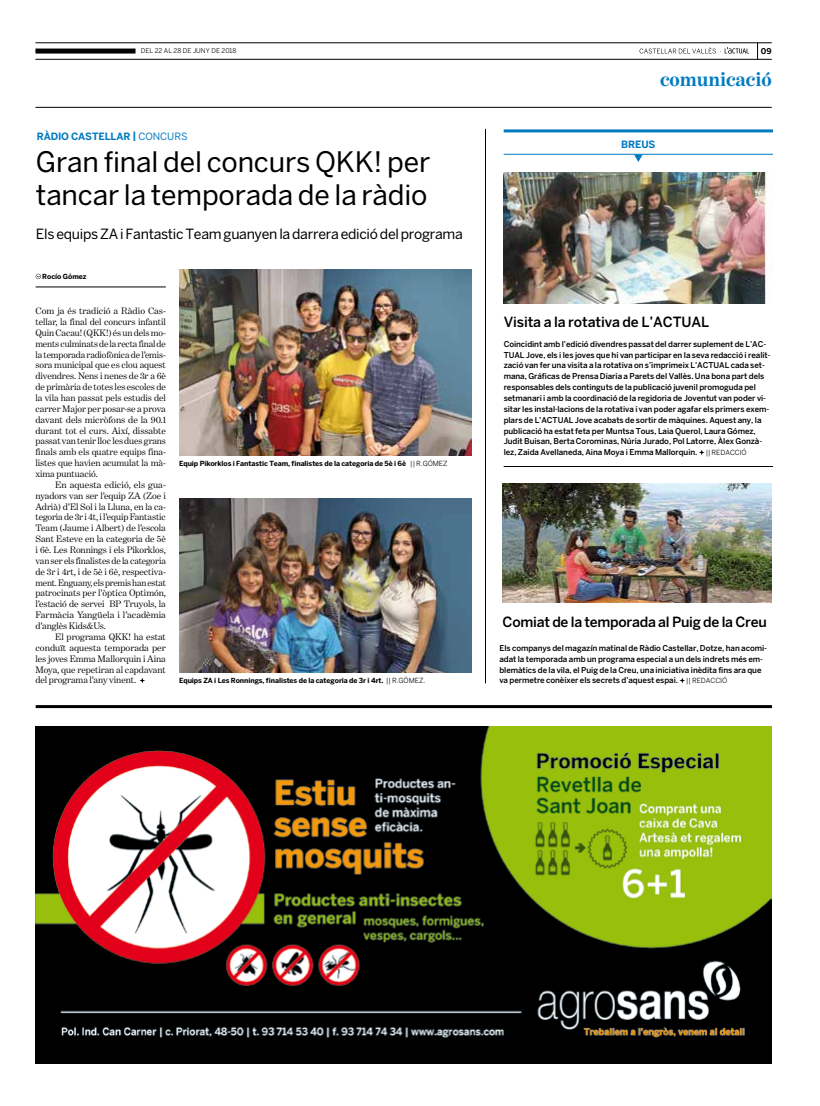
<style>
.page{position:relative;width:820px;height:1106px;background:#fff}
.page>*{position:absolute;margin:0;border:0;box-sizing:border-box;transform-origin:0 0}
.t1{font:28px/33px "Benton Sans";letter-spacing:-.005em;color:#000}
.t2{font:700 20px "Benton Modern One";letter-spacing:-.005em;color:#007bc0}
.t3{font:500 14px "Benton Sans";letter-spacing:-.015em;color:#000}
.t4{font:14px "Benton Sans";letter-spacing:-.02em;color:#000}
.t5{font:700 10px "Benton Sans";letter-spacing:-.01em;color:#007bc0}
.t6{font:10px "Benton Sans";letter-spacing:-.005em;color:#007bc0}
.t7{font:9.5px/10.9px "Benton Modern One";letter-spacing:-.005em;color:#000;text-align:justify}
.t8{font:500 8px/10.9px "Benton Sans";letter-spacing:-.005em;color:#000}
.t9{font:700 8px "Benton Sans";color:#000}
.t10{font:700 7px "Benton Sans";letter-spacing:-.01em;color:#000}
.t11{font:7px "Benton Sans";color:#000}
.t12{font:6.5px "Benton Sans";letter-spacing:.005em;color:#000}
.s1{font-weight:700}
.s2{font-weight:400}
.s3{font-weight:400;font-size:7px}
</style>
<div class="page">
<svg style="left:757px;top:44px;width:1px;height:15px"></svg>
<svg style="left:639px;top:47px;width:109px;height:7px"></svg>
<hr style="left:35px;top:107px;width:736px;height:1px;background:#000">
<hr style="left:35px;top:43px;width:736px;height:1px;background:#000">
<hr style="left:35px;top:59px;width:736px;height:1px;background:#000">
<div style="left:35px;top:49px;width:100px;height:5px;background:#000"></div>
<hr style="left:36px;top:705px;width:735px;height:3px;background:#000">
<svg style="left:139px;top:678px;width:6px;height:5px"></svg>
<img style="left:179px;top:270px;width:292px;height:185px">
<svg style="left:36px;top:274px;width:5px;height:5px"></svg>
<hr style="left:36px;top:286px;width:130px;height:1px;background:#000">
<img style="left:179px;top:498px;width:292px;height:174px">
<img style="left:503px;top:173px;width:264px;height:130px">
<hr style="left:485px;top:129px;width:1px;height:554px;background:#000">
<svg style="left:699px;top:449px;width:5px;height:6px"></svg>
<hr style="left:503px;top:129px;width:269px;height:3px;background:#007bc0">
<hr style="left:503px;top:154px;width:269px;height:1px;background:#007bc0">
<svg style="left:634px;top:155px;width:8px;height:7px"></svg>
<hr style="left:503px;top:466px;width:269px;height:1px;background:#000">
<img style="left:502px;top:483px;width:269px;height:119px">
<svg style="left:679px;top:678px;width:5px;height:5px"></svg>
<img style="left:35px;top:726px;width:736px;height:337px">
<p class="t12" style="left:141px;top:47px;width:97px">DEL 22 AL 28 DE JUNY DE 2018</p>
<p class="t9" style="left:760px;top:46px;width:12px">09</p>
<h2 class="t2" style="left:660px;top:68px;width:113px">comunicació</h2>
<p class="t5" style="left:37px;top:131px;width:42px">ràdio castellar</p>
<p class="t6" style="left:132px;top:131px;width:57px"><span class="s1">|</span> concurs</p>
<h1 class="t1" style="left:36px;top:145px;width:395px">Gran final del concurs QKK! per tancar la temporada de la ràdio</h1>
<h3 class="t4" style="left:36px;top:225px;width:428px">Els equips ZA i Fantastic Team guanyen la darrera edició del programa</h3>
<p class="t10" style="left:42px;top:272px;width:46px">Rocío Gómez</p>
<p class="t7" style="left:35px;top:305px;width:132px">Com ja és tradició a Ràdio Cas&shy;tellar, la final del concurs infantil Quin Cacau! (QKK!) és un dels mo&shy;ments culminats de la recta final de la temporada radiofònica de l’emis&shy;sora municipal que es clou aquest divendres. Nens i nenes de 3r a 6è de primària de totes les escoles de la vila han passat pels estudis del carrer Major per posar-se a prova davant dels micròfons de la 90.1 durant tot el curs. Així, dissabte passat van tenir lloc les dues grans finals amb els quatre equips fina&shy;listes que havien acumulat la mà&shy;xima puntuació.</p>
<p class="t7" style="left:35px;top:479px;width:132px;text-indent:20px">En aquesta edició, els gua&shy;nyadors van ser l’equip ZA (Zoe i Adrià) d’El Sol i la Lluna, en la ca&shy;tegoria de 3r i 4t, i l’equip Fantastic Team (Jaume i Albert) de l’escola Sant Esteve en la categoria de 5è i 6è. Les Ronnings i els Pikorklos, van ser els finalistes de la categoria de 3r i 4rt, i de 5è i 6è, respectiva&shy;ment. Enguany, els premis han estat patrocinats per l’òptica Optimón, l’estació de servei BP Truyols, la Farmàcia Yangüela i l’acadèmia d’anglès Kids&amp;Us.</p>
<p class="t7" style="left:35px;top:631px;width:132px;text-indent:20px">El programa QKK! ha estat conduït aquesta temporada per les joves Emma Mallorquin i Aina Moya, que repetiran al capdavant del programa l’any vinent.</p>
<p class="t10" style="left:179px;top:459px;width:250px">Equip Pikorklos i Fantastic Team, finalistes de la categoria de 5è i 6è <span class="s2">|| R.GÓMEZ</span></p>
<p class="t10" style="left:179px;top:676px;width:226px">Equips ZA i Les Ronnings, finalistes de la categoria de 3r i 4rt. <span class="s2">|| R.GÓMEZ</span></p>
<p class="t11" style="left:423px;top:676px;width:3px">.</p>
<p class="t5" style="left:621px;top:138px;width:36px">BREUS</p>
<h3 class="t3" style="left:503px;top:313px;width:207px">Visita a la rotativa de L’ACTUAL</h3>
<p class="t8" style="left:503px;top:338px;width:268px">Coincidint amb l’edició divendres passat del darrer suplement de L’AC-TUAL Jove, els i les joves que hi van participar en la seva redacció i realit&shy;zació van fer una visita a la rotativa on s’imprimeix L’ACTUAL cada set&shy;mana, Gráficas de Prensa Diaria a Parets del Vallès. Una bona part dels responsables dels continguts de la publicació juvenil promoguda pel setmanari i amb la coordinació de la regidoria de Joventut van poder vi&shy;sitar les instal·lacions de la rotativa i van poder agafar els primers exem&shy;plars de L’ACTUAL Jove acabats de sortir de màquines. Aquest any, la publicació ha estat feta per Muntsa Tous, Laia Querol, Laura Gómez, Judit Buisan, Berta Corominas, Núria Jurado, Pol Latorre, Àlex Gonzà&shy;lez, Zaida Avellaneda, Aina Moya i Emma Mallorquin. <span class="s3">|| REDACCIÓ</span></p>
<h3 class="t3" style="left:502px;top:613px;width:265px">Comiat de la temporada al Puig de la Creu</h3>
<p class="t8" style="left:499px;top:642px;width:269px">Els companys del magazín matinal de Ràdio Castellar, Dotze, han acomi&shy;adat la temporada amb un programa especial a un dels indrets més em&shy;blemàtics de la vila, el Puig de la Creu, una iniciativa inèdita fins ara que va permetre conèixer els secrets d’aquest espai. <span class="s3">|| REDACCIÓ</span></p>
</div>
